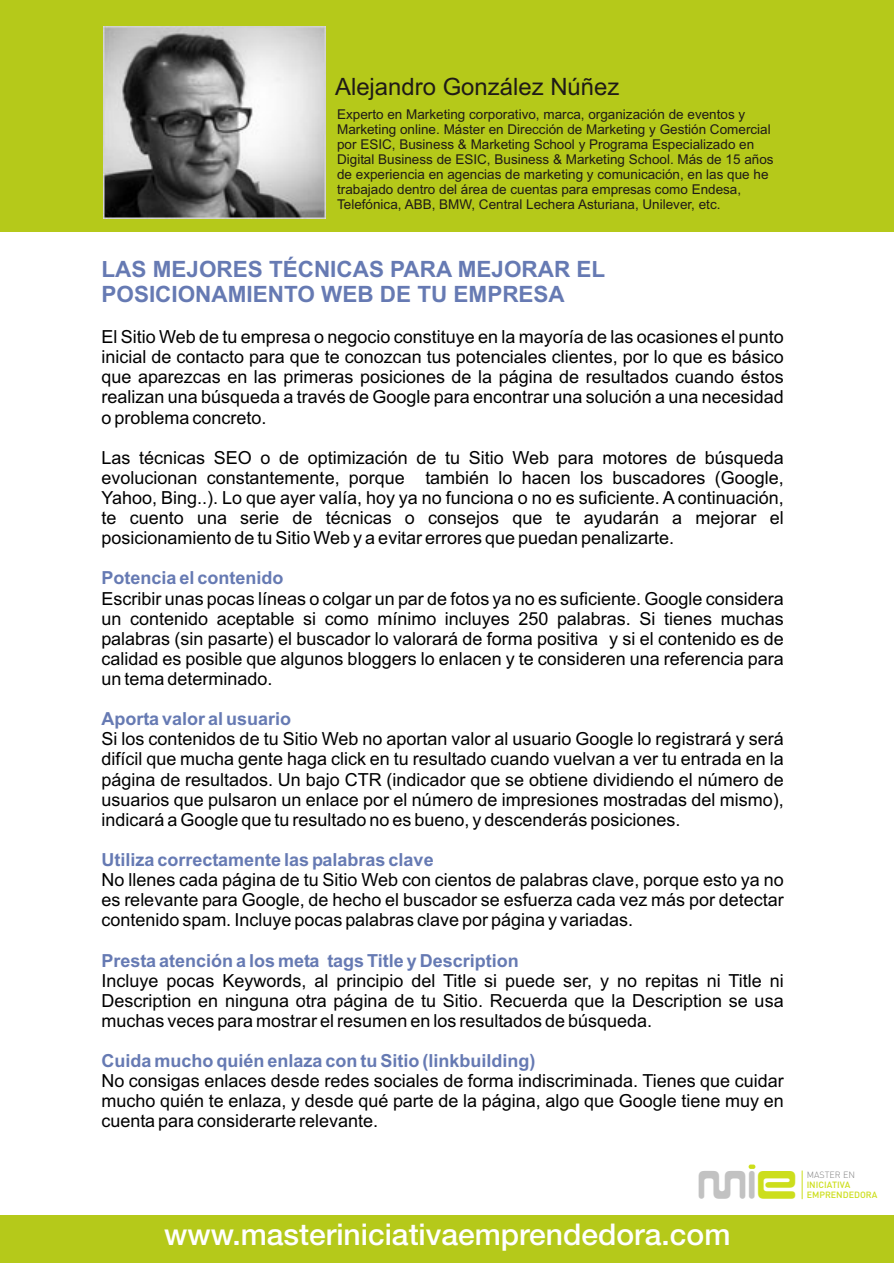
<style>
.page{position:relative;width:894px;height:1263px;background:#fff}
.page>*{position:absolute;margin:0;border:0;box-sizing:border-box;transform-origin:0 0}
.t1{font:43.95px "Falcon";color:#c2c2c2}
.t2{font:800 30px "Helvetica Neue LT Std";color:#fff}
.t3{font:23.85px "Arial";color:#1f1a17}
.t4{font:700 22.5px/25.2px "Arial";color:#667ab3}
.t5{font:18px/20.1px "Arial";color:#000;text-align:justify}
.t6{font:700 18px "Arial";color:#667ab3}
.t7{font:13.5px/15.1px "Arial";color:#1f1a17}
.t8{font:500 9px/9.8px "DIN Pro";color:#ccde1a}
.t9{font:300 9px "DIN Pro";color:#828282}
.s1{color:#ccde1c}
</style>
<div class="page">
<div style="left:0;top:0;width:894px;height:232px;background:#b5c91a"></div>
<div style="left:0;top:1215px;width:894px;height:48px;background:#b5c91a"></div>
<svg style="left:749px;top:1165px;width:6px;height:4px"></svg>
<svg style="left:802px;top:1171px;width:1px;height:28px"></svg>
<img style="left:103px;top:27px;width:222px;height:192px">
<h3 class="t3" style="left:335px;top:78px;width:286px">Alejandro González Núñez</h3>
<p class="t7" style="left:337px;top:108px;width:438px">Experto en Marketing corporativo, marca, organización de eventos y Marketing online. Máster en Dirección de Marketing y Gestión Comercial por ESIC, Business &amp; Marketing School y Programa Especializado en Digital Business de ESIC, Business &amp; Marketing School. Más de 15 años de experiencia en agencias de marketing y comunicación, en las que he trabajado dentro del área de cuentas para empresas como Endesa, Telefónica, ABB, BMW, Central Lechera Asturiana, Unilever, etc.</p>
<p class="t4" style="left:102px;top:258px;width:505px">LAS MEJORES TÉCNICAS PARA MEJORAR EL<br>POSICIONAMIENTO WEB DE TU EMPRESA</p>
<p class="t5" style="left:102px;top:328px;width:684px">El Sitio Web de tu empresa o negocio constituye en la mayoría de las ocasiones el punto inicial de contacto para que te conozcan tus potenciales clientes, por lo que es básico que aparezcas en las primeras posiciones de la página de resultados cuando éstos realizan una búsqueda a través de Google para encontrar una solución a una necesidad o problema concreto.</p>
<p class="t5" style="left:102px;top:449px;width:684px">Las técnicas SEO o de optimización de tu Sitio Web para motores de búsqueda evolucionan constantemente, porque también lo hacen los buscadores (Google, Yahoo, Bing..). Lo que ayer valía, hoy ya no funciona o no es suficiente. A continuación, te cuento una serie de técnicas o consejos que te ayudarán a mejorar el posicionamiento de tu Sitio Web y a evitar errores que puedan penalizarte.</p>
<p class="t6" style="left:102px;top:571px;width:184px">Potencia el contenido</p>
<p class="t5" style="left:102px;top:590px;width:684px">Escribir unas pocas líneas o colgar un par de fotos ya no es suficiente. Google considera un contenido aceptable si como mínimo incluyes 250 palabras. Si tienes muchas palabras (sin pasarte) el buscador lo valorará de forma positiva y si el contenido es de calidad es posible que algunos bloggers lo enlacen y te consideren una referencia para un tema determinado.</p>
<p class="t6" style="left:102px;top:712px;width:191px">Aporta valor al usuario</p>
<p class="t5" style="left:102px;top:731px;width:684px">Si los contenidos de tu Sitio Web no aportan valor al usuario Google lo registrará y será difícil que mucha gente haga click en tu resultado cuando vuelvan a ver tu entrada en la página de resultados. Un bajo CTR (indicador que se obtiene dividiendo el número de usuarios que pulsaron un enlace por el número de impresiones mostradas del mismo), indicará a Google que tu resultado no es bueno, y descenderás posiciones.</p>
<p class="t6" style="left:102px;top:853px;width:334px">Utiliza correctamente las palabras clave</p>
<p class="t5" style="left:102px;top:871px;width:684px">No llenes cada página de tu Sitio Web con cientos de palabras clave, porque esto ya no es relevante para Google, de hecho el buscador se esfuerza cada vez más por detectar contenido spam. Incluye pocas palabras clave por página y variadas.</p>
<p class="t6" style="left:102px;top:953px;width:419px">Presta atención a los meta tags Title y Description</p>
<p class="t5" style="left:102px;top:972px;width:684px">Incluye pocas Keywords, al principio del Title si puede ser, y no repitas ni Title ni Description en ninguna otra página de tu Sitio. Recuerda que la Description se usa muchas veces para mostrar el resumen en los resultados de búsqueda.</p>
<p class="t6" style="left:102px;top:1054px;width:436px">Cuida mucho quién enlaza con tu Sitio (linkbuilding)</p>
<p class="t5" style="left:102px;top:1072px;width:684px">No consigas enlaces desde redes sociales de forma indiscriminada. Tienes que cuidar mucho quién te enlaza, y desde qué parte de la página, algo que Google tiene muy en cuenta para considerarte relevante.</p>
<h1 class="t1" style="left:699px;top:1164px;width:101px">Mi<span class="s1">e</span></h1>
<p class="t9" style="left:807px;top:1172px;width:50px">MASTER EN</p>
<p class="t8" style="left:807px;top:1181px;width:72px">INICIATIVA<br>EMPRENDEDORA</p>
<h2 class="t2" style="left:164px;top:1224px;width:568px">www.masteriniciativaemprendedora.com</h2>
</div>
